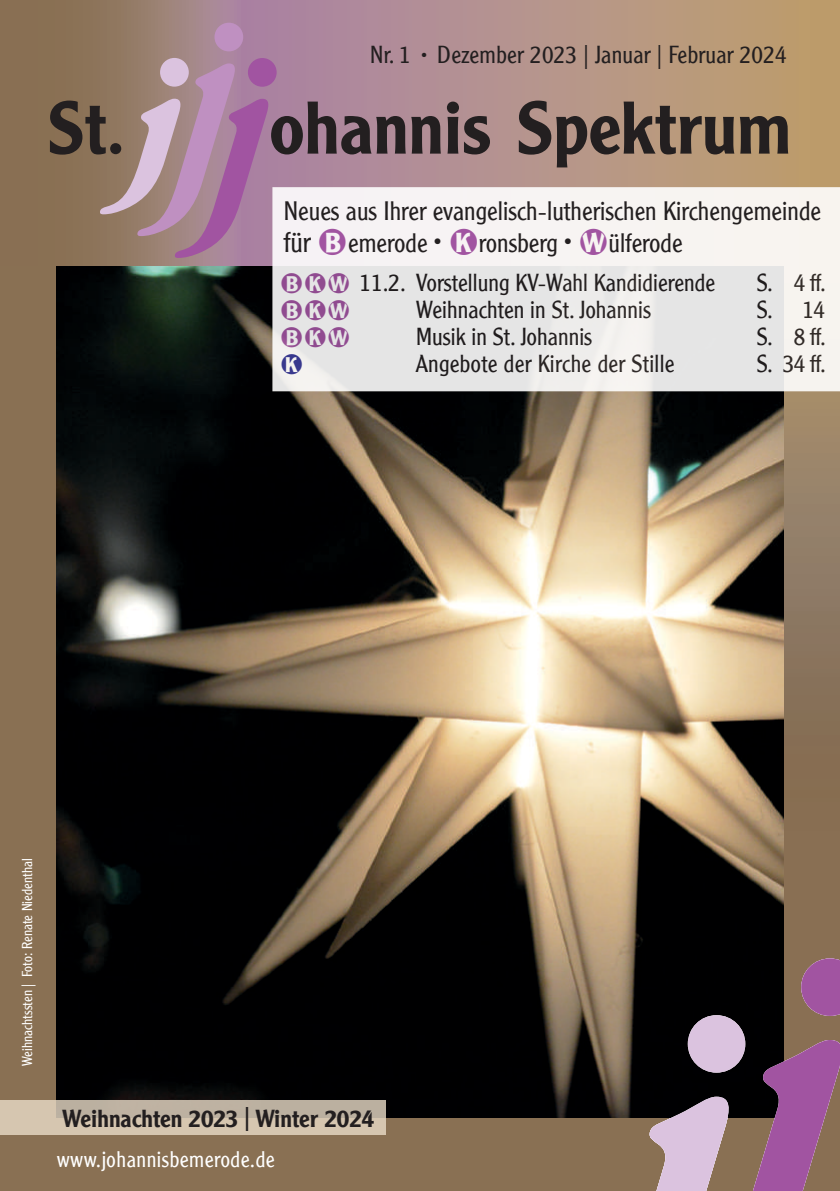
<style>
.page{position:relative;width:840px;height:1191px;background:#fff}
.page>*{position:absolute;margin:0;border:0;box-sizing:border-box;transform-origin:0 0}
.t1{font:500 72.8px "Clearface Gothic LH";color:#231f20}
.t2{font:300 28px "Clearface Gothic LH";color:#231f20}
.t3{font:300 26px "Clearface Gothic LH";color:#231f20}
.t4{font:300 24px "Clearface Gothic LH";color:#231f20}
.t5{font:500 24px "Clearface Gothic LH";color:#231f20}
.t6{font:300 22px "Clearface Gothic LH";letter-spacing:.02em;color:#fff}
.t7{font:300 14px "Clearface Gothic LH";color:#fff}
</style>
<div class="page">
<svg style="left:0;top:0;width:839px;height:266px"></svg>
<div style="left:0;top:1117px;width:839px;height:74px;background:#897053"></div>
<svg style="left:782px;top:391px;width:57px;height:567px"></svg>
<div style="left:0;top:266px;width:57px;height:925px;background:#897053"></div>
<svg style="left:99px;top:23px;width:177px;height:235px"></svg>
<img style="left:57px;top:266px;width:725px;height:851px">
<svg style="left:272px;top:187px;width:567px;height:204px"></svg>
<svg style="left:645px;top:958px;width:194px;height:233px"></svg>
<svg style="left:566px;top:1015px;width:178px;height:176px"></svg>
<svg style="left:0;top:1100px;width:386px;height:34px;fill:#d6c6b0"></svg>
<svg style="left:281px;top:273px;width:67px;height:20px"></svg>
<svg style="left:281px;top:300px;width:67px;height:20px"></svg>
<svg style="left:281px;top:327px;width:67px;height:20px"></svg>
<svg style="left:281px;top:354px;width:21px;height:20px"></svg>
<svg style="left:421px;top:52px;width:5px;height:5px"></svg>
<svg style="left:319px;top:228px;width:26px;height:26px"></svg>
<svg style="left:434px;top:238px;width:6px;height:6px"></svg>
<svg style="left:450px;top:228px;width:26px;height:26px"></svg>
<svg style="left:564px;top:238px;width:6px;height:6px"></svg>
<svg style="left:580px;top:228px;width:26px;height:26px"></svg>
<p class="t4" style="left:370px;top:40px;width:418px">Nr. 1 Dezember 2023 | Januar | Februar 2024</p>
<h1 class="t1" style="left:47px;top:83px;width:745px">St. ohannis Spektrum</h1>
<p class="t3" style="left:283px;top:195px;width:538px">Neues aus Ihrer evangelisch-lutherischen Kirchengemeinde</p>
<p class="t2" style="left:283px;top:225px;width:28px">für</p>
<p class="t3" style="left:348px;top:227px;width:81px">emerode</p>
<p class="t3" style="left:478px;top:227px;width:81px">ronsberg</p>
<p class="t3" style="left:608px;top:227px;width:76px">ülferode</p>
<p class="t4" style="left:359px;top:268px;width:357px">11.2. Vorstellung KV-Wahl Kandidierende</p>
<p class="t4" style="left:756px;top:268px;width:71px">S. 4 ff.</p>
<p class="t4" style="left:416px;top:295px;width:236px">Weihnachten in St. Johannis</p>
<p class="t4" style="left:756px;top:295px;width:70px">S. 14</p>
<p class="t4" style="left:416px;top:322px;width:177px">Musik in St. Johannis</p>
<p class="t4" style="left:756px;top:322px;width:71px">S. 8 ff.</p>
<p class="t4" style="left:416px;top:349px;width:260px">Angebote der Kirche der Stille</p>
<p class="t4" style="left:756px;top:349px;width:71px">S. 34 ff.</p>
<p class="t7" style="left:19px;top:1066px;width:209px;rotate:-90deg">Weihnachtssten | Foto: Renate Niedenthal</p>
<p class="t5" style="left:62px;top:1103px;width:313px">Weihnachten 2023 | Winter 2024</p>
<p class="t6" style="left:57px;top:1146px;width:219px">www.johannisbemerode.de</p>
</div>
